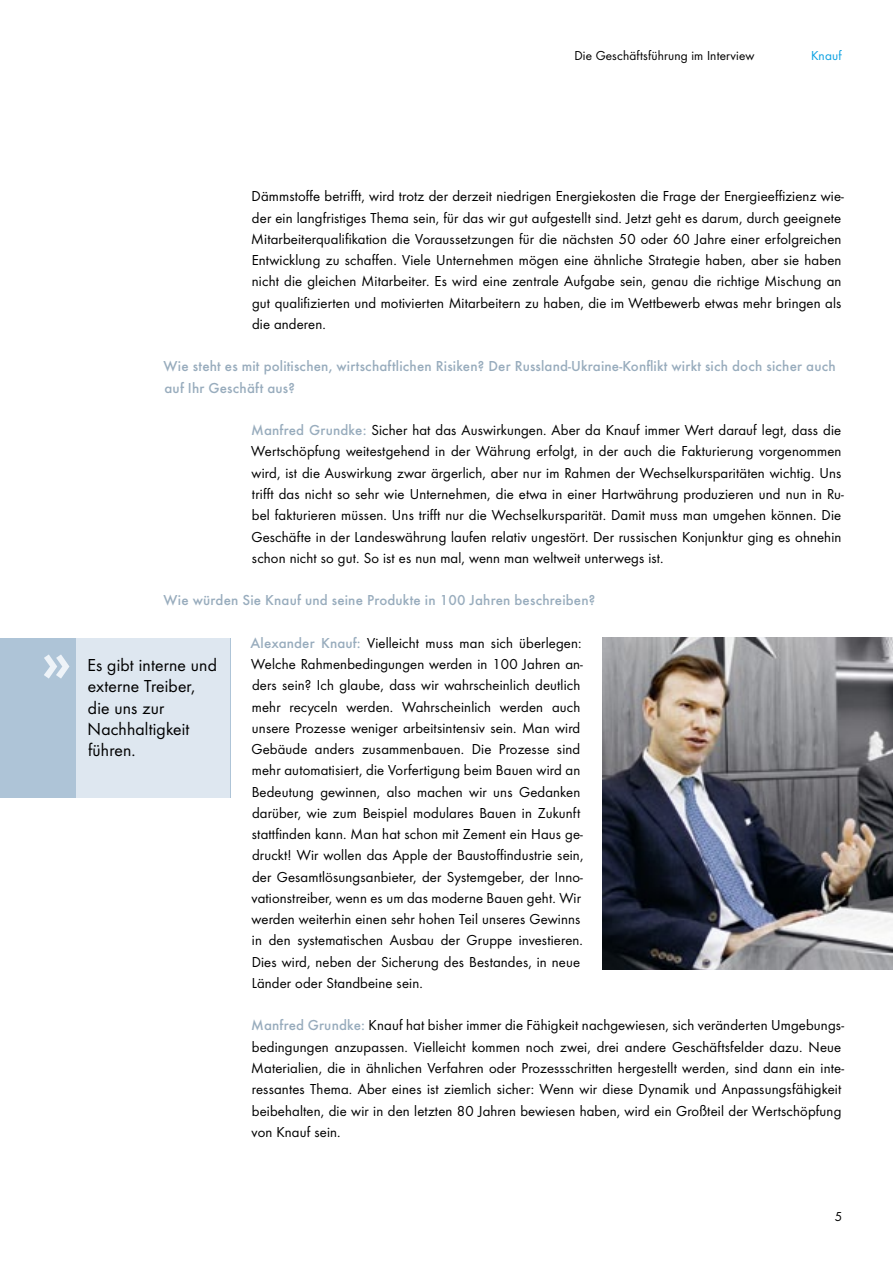
<style>
.page{position:relative;width:893px;height:1263px;background:#fff}
.page>*{position:absolute;margin:0;border:0;box-sizing:border-box;transform-origin:0 0}
.t1{font:700 55.5px "Futura";color:#eef3f8}
.t2{font:18px/21.3px "Futura Boo";letter-spacing:.01em;color:#000}
.t3{font:15px/21.3px "Futura Boo";letter-spacing:.01em;color:#000}
.t4{font:500 15px/21.3px "Futura";letter-spacing:.01em;color:#98acbd}
.t5{font:13.5px "Futura Boo";letter-spacing:.01em;color:#000}
.t6{font:13.5px "Futura Boo";letter-spacing:.01em;color:#0ba1e2}
.s1{font-family:"Futura";font-weight:500;color:#98acbd}
</style>
<div class="page">
<div style="left:0;top:638px;width:230px;height:159px;background:#aec4d7"></div>
<div style="left:77px;top:638px;width:153px;height:159px;background:#dee7f0"></div>
<img style="left:602px;top:638px;width:291px;height:331px">
<p class="t5" style="left:574px;top:47px;width:181px">Die Geschäftsführung im Interview</p>
<p class="t6" style="left:811px;top:47px;width:32px">Knauf</p>
<p class="t3" style="left:251px;top:186px;width:594px">Dämmstoffe betrifft, wird trotz der derzeit niedrigen Energiekosten die Frage der Energieeffizienz wie&shy;der ein langfristiges Thema sein, für das wir gut aufgestellt sind. Jetzt geht es darum, durch geeignete Mitarbeiterqualifikation die Voraussetzungen für die nächsten 50 oder 60 Jahre einer erfolgreichen Entwicklung zu schaffen. Viele Unternehmen mögen eine ähnliche Strategie haben, aber sie haben nicht die gleichen Mitarbeiter. Es wird eine zentrale Aufgabe sein, genau die richtige Mischung an gut qualifizierten und motivierten Mitarbeitern zu haben, die im Wettbewerb etwas mehr bringen als die anderen.</p>
<p class="t4" style="left:164px;top:356px;width:674px">Wie steht es mit politischen, wirtschaftlichen Risiken? Der Russland-Ukraine-Konflikt wirkt sich doch sicher auch auf Ihr Geschäft aus?</p>
<p class="t3" style="left:251px;top:419px;width:594px"><span class="s1">Manfred Grundke:</span> Sicher hat das Auswirkungen. Aber da Knauf immer Wert darauf legt, dass die Wertschöpfung weitestgehend in der Währung erfolgt, in der auch die Fakturierung vorgenommen wird, ist die Auswirkung zwar ärgerlich, aber nur im Rahmen der Wechselkursparitäten wichtig. Uns trifft das nicht so sehr wie Unternehmen, die etwa in einer Hartwährung produzieren und nun in Ru&shy;bel fakturieren müssen. Uns trifft nur die Wechselkursparität. Damit muss man umgehen können. Die Geschäfte in der Landeswährung laufen relativ ungestört. Der russischen Konjunktur ging es ohnehin schon nicht so gut. So ist es nun mal, wenn man weltweit unterwegs ist.</p>
<p class="t4" style="left:164px;top:590px;width:433px">Wie würden Sie Knauf und seine Produkte in 100 Jahren beschreiben?</p>
<p class="t3" style="left:251px;top:632px;width:334px"><span class="s1">Alexander Knauf:</span> Vielleicht muss man sich überlegen:<br>Welche Rahmenbedingungen werden in 100 Jahren an&shy;ders sein? Ich glaube, dass wir wahrscheinlich deutlich mehr recyceln werden. Wahrscheinlich werden auch unsere Prozesse weniger arbeitsintensiv sein. Man wird Gebäude anders zusammenbauen. Die Prozesse sind mehr automatisiert, die Vorfertigung beim Bauen wird an Bedeutung gewinnen, also machen wir uns Gedanken darüber, wie zum Beispiel modulares Bauen in Zukunft stattfinden kann. Man hat schon mit Zement ein Haus ge&shy;druckt! Wir wollen das Apple der Baustoffindustrie sein, der Gesamtlösungsanbieter, der Systemgeber, der Inno&shy;vationstreiber, wenn es um das moderne Bauen geht. Wir werden weiterhin einen sehr hohen Teil unseres Gewinns in den systematischen Ausbau der Gruppe investieren.<br>Dies wird, neben der Sicherung des Bestandes, in neue Länder oder Standbeine sein.</p>
<p class="t3" style="left:251px;top:1015px;width:594px"><span class="s1">Manfred Grundke:</span> Knauf hat bisher immer die Fähigkeit nachgewiesen, sich veränderten Umgebungs&shy;bedingungen anzupassen. Vielleicht kommen noch zwei, drei andere Geschäftsfelder dazu. Neue Materialien, die in ähnlichen Verfahren oder Prozessschritten hergestellt werden, sind dann ein inte&shy;ressantes Thema. Aber eines ist ziemlich sicher: Wenn wir diese Dynamik und Anpassungsfähigkeit beibehalten, die wir in den letzten 80 Jahren bewiesen haben, wird ein Großteil der Wertschöpfung von Knauf sein.</p>
<h1 class="t1" style="left:42px;top:626px;width:31px">»</h1>
<p class="t2" style="left:88px;top:654px;width:131px">Es gibt interne und externe Treiber, die uns zur<br>Nachhaltigkeit führen.</p>
<p class="t5" style="left:835px;top:1208px;width:9px">5</p>
</div>
